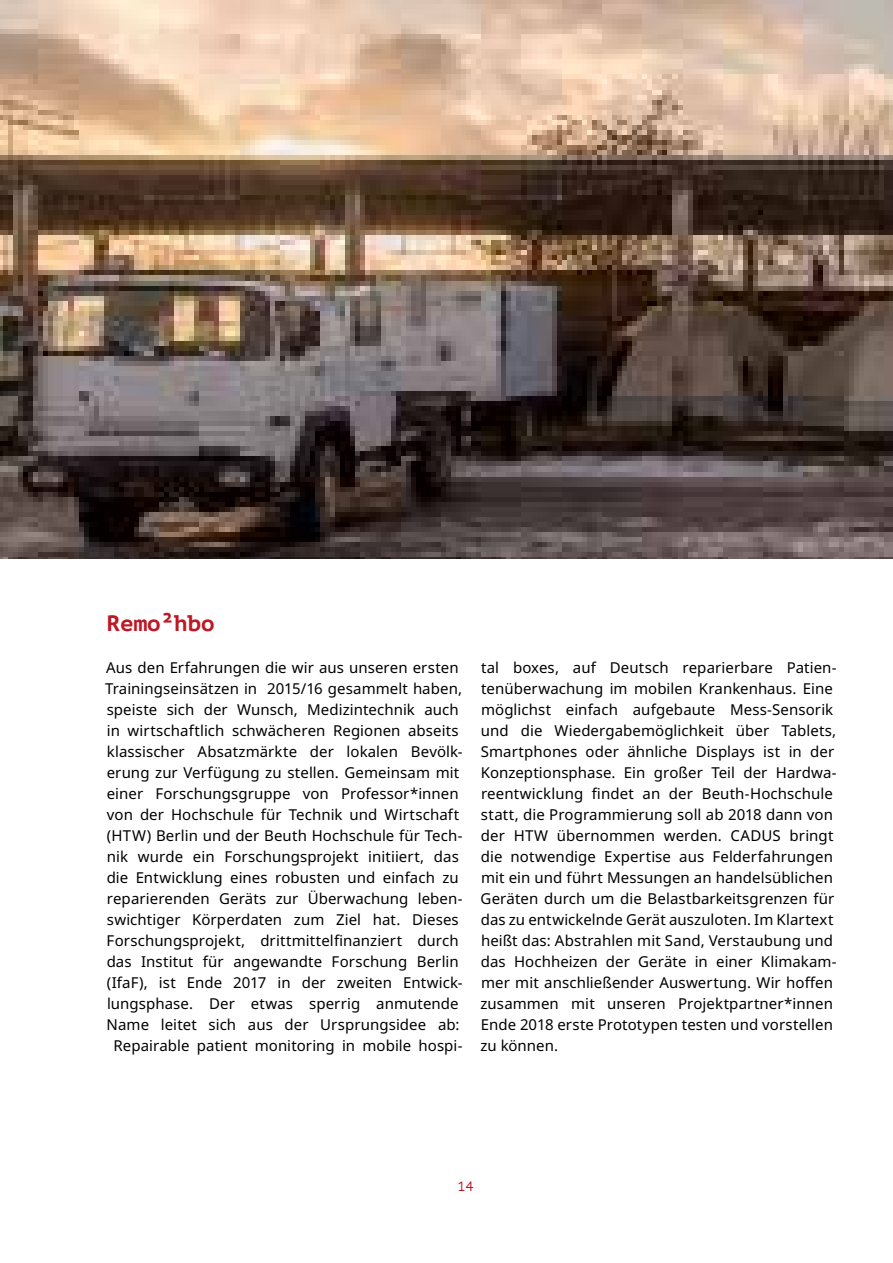
<style>
.page{position:relative;width:893px;height:1263px;background:#fff}
.page>*{position:absolute;margin:0;border:0;box-sizing:border-box;transform-origin:0 0}
.t1{font:700 22.5px "PT Mono";color:#bd1824}
.t2{font:15px/21px "Noto Sans";letter-spacing:.005em;color:#000;text-align:center}
.t3{font:13.5px "PT Mono";color:#bd1824}
</style>
<div class="page">
<img style="left:0;top:0;width:893px;height:558px">
<h1 class="t1" style="left:107px;top:609px;width:109px">Remo²hbo</h1>
<p class="t2" style="left:105px;top:657px;width:359px">Aus den Erfahrungen die wir aus unseren ersten Trainingseinsätzen in 2015/16 gesammelt haben, speiste sich der Wunsch, Medizintechnik auch in wirtschaftlich schwächeren Regionen abseits klassischer Absatzmärkte der lokalen Bevölk&shy;erung zur Verfügung zu stellen. Gemeinsam mit einer Forschungsgruppe von Professor*innen von der Hochschule für Technik und Wirtschaft (HTW) Berlin und der Beuth Hochschule für Tech&shy;nik wurde ein Forschungsprojekt initiiert, das die Entwicklung eines robusten und einfach zu reparierenden Geräts zur Überwachung leben&shy;swichtiger Körperdaten zum Ziel hat. Dieses Forschungsprojekt, drittmittelfinanziert durch das Institut für angewandte Forschung Berlin (IfaF), ist Ende 2017 in der zweiten Entwick&shy;lungsphase. Der etwas sperrig anmutende Name leitet sich aus der Ursprungsidee ab:<br>Repairable patient monitoring in mobile hospi-</p>
<p class="t2" style="left:480px;top:657px;width:358px;text-align:left">tal boxes, auf Deutsch reparierbare Patien&shy;tenüberwachung im mobilen Krankenhaus. Eine möglichst einfach aufgebaute Mess-Sensorik und die Wiedergabemöglichkeit über Tablets, Smartphones oder ähnliche Displays ist in der Konzeptionsphase. Ein großer Teil der Hardwa&shy;reentwicklung findet an der Beuth-Hochschule statt, die Programmierung soll ab 2018 dann von der HTW übernommen werden. CADUS bringt die notwendige Expertise aus Felderfahrungen mit ein und führt Messungen an handelsüblichen Geräten durch um die Belastbarkeitsgrenzen für das zu entwickelnde Gerät auszuloten. Im Klartext heißt das: Abstrahlen mit Sand, Verstaubung und das Hochheizen der Geräte in einer Klimakam&shy;mer mit anschließender Auswertung. Wir hoffen zusammen mit unseren Projektpartner*innen Ende 2018 erste Prototypen testen und vorstellen zu können.</p>
<p class="t3" style="left:457px;top:1178px;width:18px">14</p>
</div>
